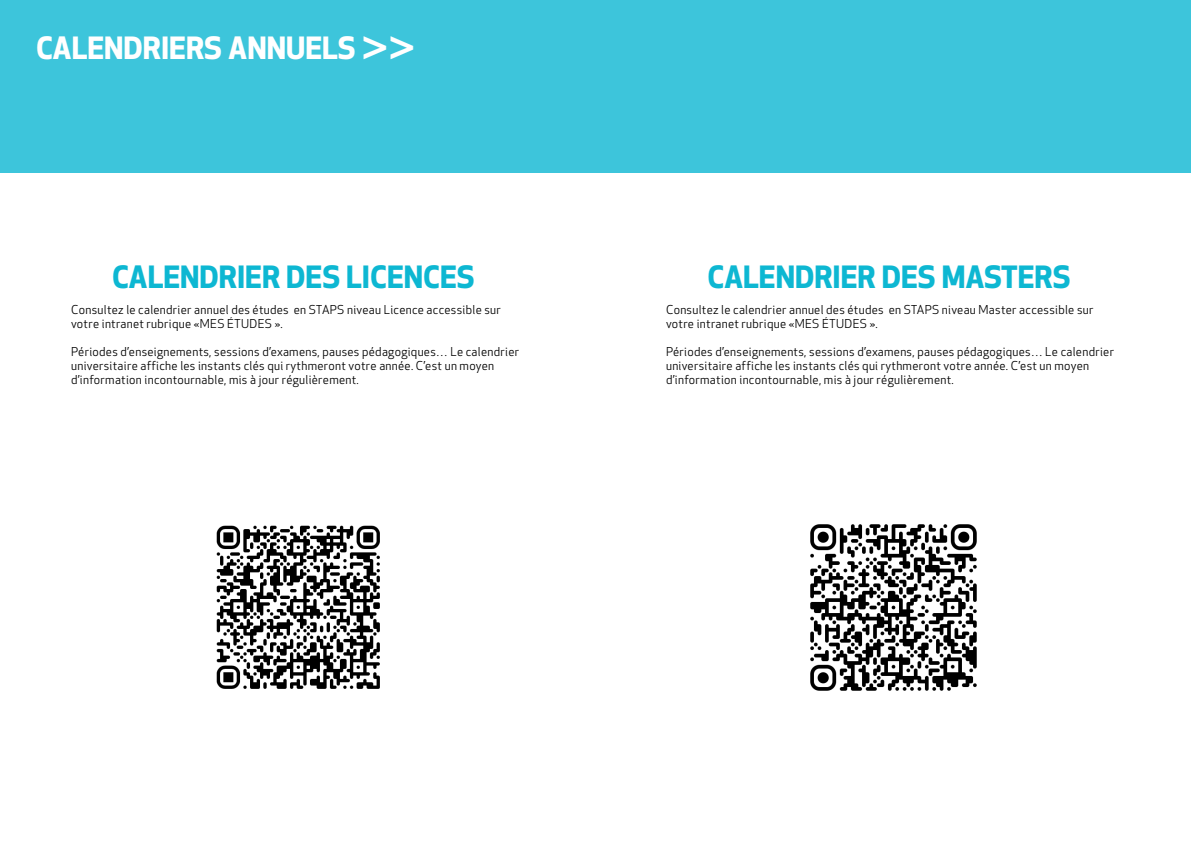
<style>
.page{position:relative;width:1191px;height:842px;background:#fff}
.page>*{position:absolute;margin:0;border:0;box-sizing:border-box;transform-origin:0 0}
.t1{font:700 30px "Apex New";color:#0db7d2}
.t2{font:700 30px "Apex New";color:#fff}
.t3{font:12px/14px "Apex New";letter-spacing:.025em;color:#000001}
</style>
<div class="page">
<img style="left:810px;top:524px;width:167px;height:167px">
<img style="left:216px;top:525px;width:164px;height:164px">
<div style="left:0;top:0;width:1191px;height:173px;background:#3dc5db"></div>
<p class="t2" style="left:36px;top:26px;width:381px">CALENDRIERS ANNUELS &gt;&gt;</p>
<p class="t1" style="left:112px;top:256px;width:364px">CALENDRIER DES LICENCES</p>
<p class="t3" style="left:71px;top:302px;width:431px">Consultez le calendrier annuel des études en STAPS niveau Licence accessible sur votre intranet rubrique «MES ÉTUDES ».</p>
<p class="t3" style="left:71px;top:344px;width:449px">Périodes d’enseignements, sessions d’examens, pauses pédagogiques… Le calendrier universitaire affiche les instants clés qui rythmeront votre année. C’est un moyen d’information incontournable, mis à jour régulièrement.</p>
<p class="t1" style="left:707px;top:256px;width:364px">CALENDRIER DES MASTERS</p>
<p class="t3" style="left:666px;top:302px;width:429px">Consultez le calendrier annuel des études en STAPS niveau Master accessible sur votre intranet rubrique «MES ÉTUDES ».</p>
<p class="t3" style="left:666px;top:344px;width:449px">Périodes d’enseignements, sessions d’examens, pauses pédagogiques… Le calendrier universitaire affiche les instants clés qui rythmeront votre année. C’est un moyen d’information incontournable, mis à jour régulièrement.</p>
</div>
